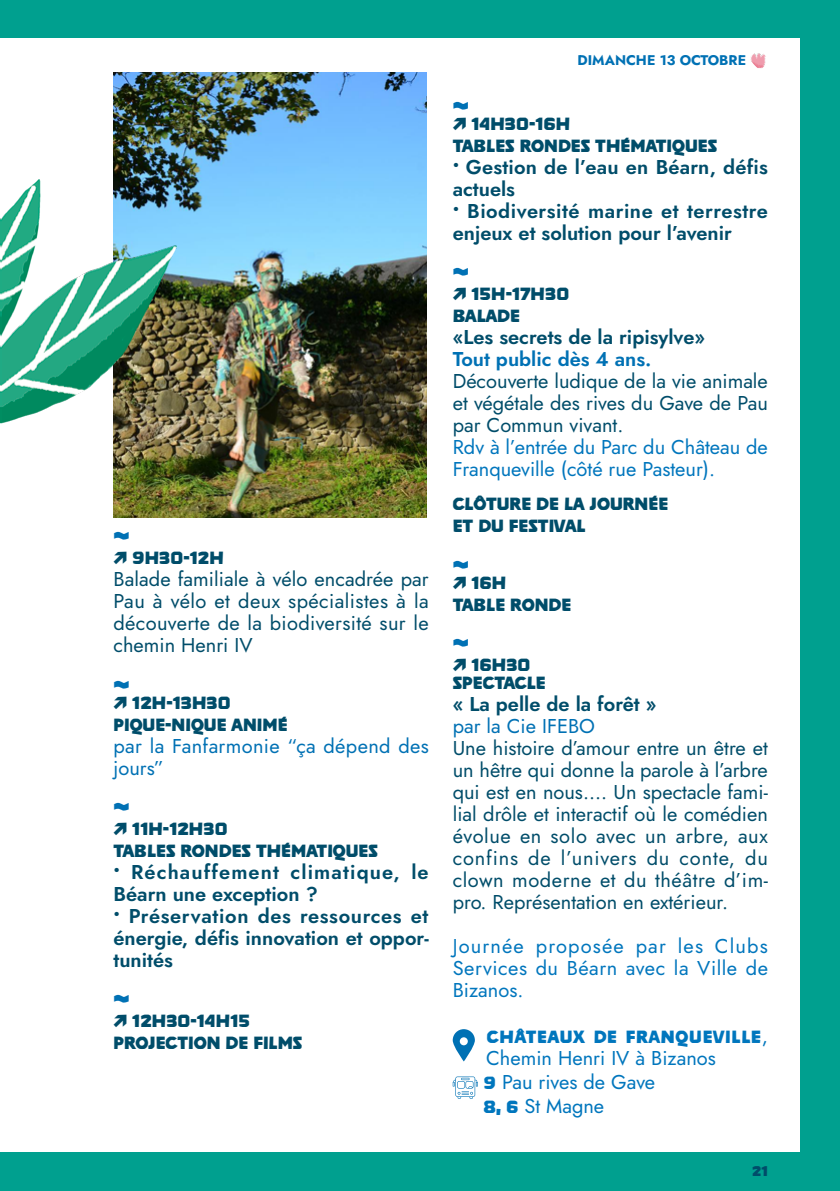
<style>
.page{position:relative;width:840px;height:1191px;background:#fff}
.page>*{position:absolute;margin:0;border:0;box-sizing:border-box;transform-origin:0 0}
.t1{font:500 32px "Poleno";color:#0071b4}
.t2{font:20px/22px "Jost";color:#004d6a;text-align:justify}
.t3{font:500 20px/22px "Poleno";color:#004d6a}
.t4{font:600 20px/22px "Jost";color:#004d6a}
.t5{font:20px/22px "Jost";color:#0076bd}
.t6{font:20px/22px "Jost";letter-spacing:.015em;color:#0071b4}
.t7{font:600 20px/22px "Jost";letter-spacing:.055em;color:#004d6a}
.t8{font:500 20px "Poleno";letter-spacing:.035em;color:#0076bd}
.t9{font:600 20px "Jost";color:#0071b4}
.t10{font:500 16px "Poleno";color:#004d6a}
.t11{font:700 14px "Jost";color:#0071b4}
.s1{font-weight:800}
.s2{font-family:"Jost";font-weight:400}
.s3{font-family:"Poleno";font-weight:500}
</style>
<div class="page">
<div style="left:0;top:0;width:839px;height:1191px;background:#00a08f"></div>
<div style="left:0;top:39px;width:798px;height:1113px;background:#fff"></div>
<svg style="left:452px;top:1029px;width:22px;height:32px"></svg>
<svg style="left:452px;top:1076px;width:25px;height:22px"></svg>
<img style="left:750px;top:53px;width:16px;height:15px">
<img style="left:113px;top:72px;width:313px;height:445px">
<img style="left:0;top:173px;width:183px;height:257px">
<h1 class="t1" style="left:113px;top:518px;width:18px">~</h1>
<p class="t3" style="left:113px;top:546px;width:112px">↗ 9H30-12H</p>
<p class="t2" style="left:113px;top:568px;width:316px">Balade familiale à vélo encadrée par Pau à vélo et deux spécialistes à la découverte de la biodiversité sur le chemin Henri IV</p>
<p class="t3" style="left:113px;top:691px;width:175px"><sup>~</sup>↗ 12H-13H30<br>PIQUE-NIQUE ANIMÉ</p>
<p class="t6" style="left:113px;top:734px;width:316px">par la Fanfarmonie “ça dépend des jours”</p>
<h1 class="t1" style="left:113px;top:789px;width:18px">~</h1>
<p class="t3" style="left:113px;top:817px;width:266px">↗ 11H-12H30<br>TABLES RONDES THÉMATIQUES</p>
<p class="t7" style="left:113px;top:861px;width:316px"><span class="s1">•</span> Réchauffement climatique, le<br>Béarn une exception ?</p>
<p class="t4" style="left:113px;top:905px;width:316px;text-align:justify"><span class="s1">•</span> Préservation des ressources et énergie, défis innovation et oppor&shy;tunités</p>
<h1 class="t1" style="left:113px;top:982px;width:18px">~</h1>
<p class="t3" style="left:113px;top:1010px;width:190px">↗ 12H30-14H15<br>PROJECTION DE FILMS</p>
<p class="t11" style="left:577px;top:50px;width:170px">DIMANCHE 13 OCTOBRE</p>
<p class="t3" style="left:452px;top:112px;width:266px"><sup>~</sup>↗ 14H30-16H<br>TABLES RONDES THÉMATIQUES</p>
<p class="t4" style="left:452px;top:156px;width:316px"><span class="s1">•</span> Gestion de l’eau en Béarn, défis actuels</p>
<p class="t4" style="left:452px;top:200px;width:316px"><span class="s1">•</span> Biodiversité marine et terrestre enjeux et solution pour l’avenir</p>
<h1 class="t1" style="left:452px;top:255px;width:18px">~</h1>
<p class="t3" style="left:452px;top:283px;width:118px">↗ 15H-17H30<br>BALADE</p>
<p class="t4" style="left:452px;top:326px;width:254px">«Les secrets de la ripisylve»</p>
<p class="t9" style="left:452px;top:345px;width:200px">Tout public dès 4 ans.</p>
<p class="t2" style="left:452px;top:370px;width:316px">Découverte ludique de la vie animale et végétale des rives du Gave de Pau par Commun vivant.</p>
<p class="t5" style="left:452px;top:436px;width:316px">Rdv à l’entrée du Parc du Château de<br>Franqueville (côté rue Pasteur).</p>
<p class="t3" style="left:452px;top:493px;width:217px">CLÔTURE DE LA JOURNÉE<br>ET DU FESTIVAL</p>
<p class="t3" style="left:452px;top:571px;width:120px"><sup>~</sup>↗ 16H<br>TABLE RONDE</p>
<h1 class="t1" style="left:452px;top:626px;width:18px">~</h1>
<p class="t3" style="left:452px;top:656px;width:94px;line-height:18px">↗ 16H30<br>SPECTACLE</p>
<p class="t4" style="left:452px;top:693px;width:205px">« La pelle de la forêt »</p>
<p class="t6" style="left:452px;top:715px;width:144px">par la Cie IFEBO</p>
<p class="t2" style="left:452px;top:737px;width:316px">Une histoire d’amour entre un être et un hêtre qui donne la parole à l’arbre qui est en nous.... Un spectacle fami&shy;lial drôle et interactif où le comédien évolue en solo avec un arbre, aux confins de l’univers du conte, du clown moderne et du théâtre d’im&shy;pro. Représentation en extérieur.</p>
<p class="t5" style="left:452px;top:935px;width:317px;text-align:justify">Journée proposée par les Clubs Services du Béarn avec la Ville de Bizanos.</p>
<p class="t8" style="left:486px;top:1026px;width:282px">CHÂTEAUX DE FRANQUEVILLE<span class="s2">,</span></p>
<p class="t5" style="left:483px;top:1046px;width:234px;line-height:24px">Chemin Henri IV à Bizanos<br><span class="s3">9</span> Pau rives de Gave<br><span class="s3">8, 6</span> St Magne</p>
<p class="t10" style="left:751px;top:1162px;width:17px">21</p>
</div>
